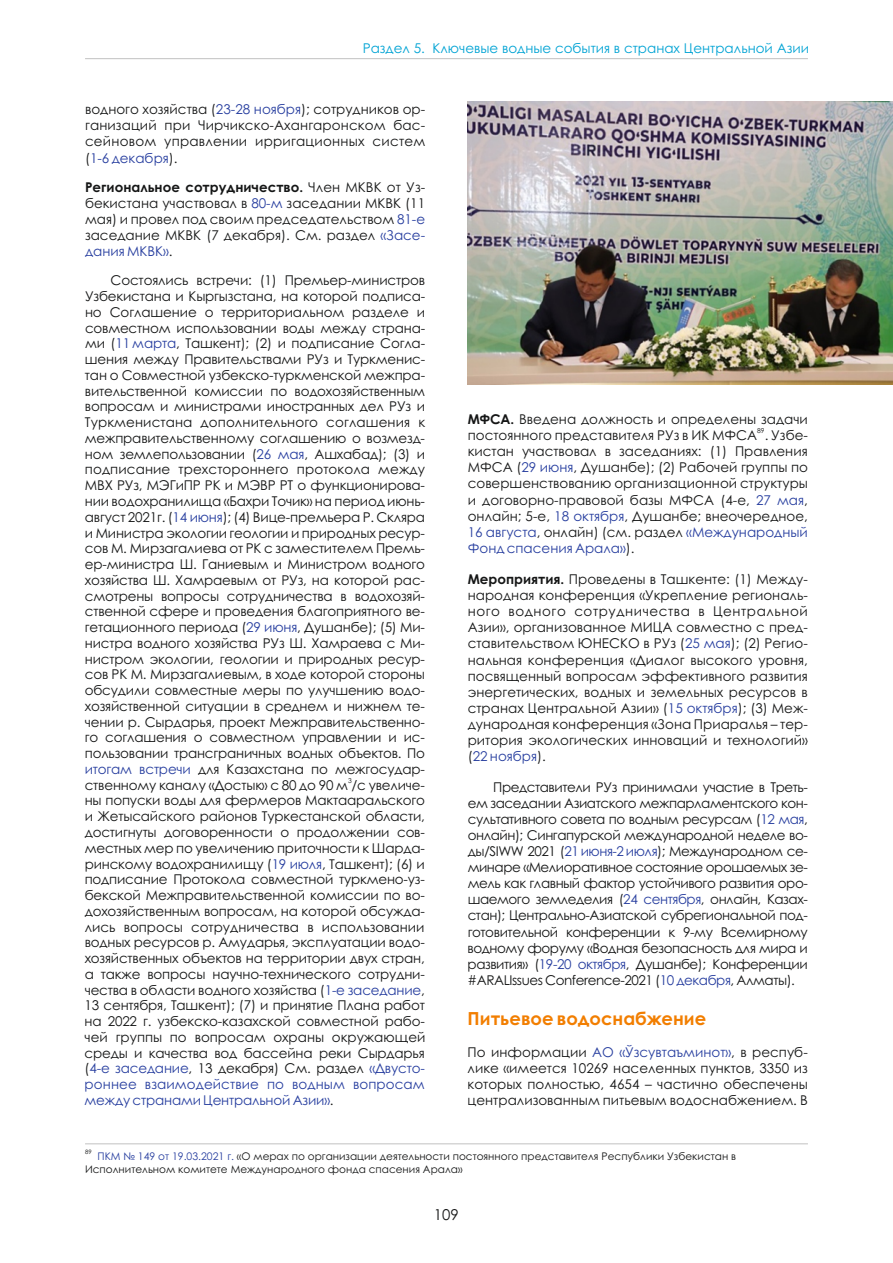
<style>
.page{position:relative;width:893px;height:1263px;background:#fff}
.page>*{position:absolute;margin:0;border:0;box-sizing:border-box;transform-origin:0 0}
.t1{font:700 18px "Century Gothic";color:#f27e00}
.t2{font:15px "Century Gothic";color:#151616}
.t3{font:13.5px/15.8px "Century Gothic";color:#151616;text-align:justify}
.t4{font:13.5px "Century Gothic";color:#00a3d4}
.t5{font:10.5px/12.9px "Century Gothic";color:#151616}
.t6{font:6.75px "Century Gothic";color:#151616}
.t7{font:6px "Century Gothic";color:#151616}
.s1{color:#273e9f}
.s2{font-weight:700}
</style>
<div class="page">
<hr style="left:85px;top:58px;width:723px;height:1px;background:#c5c5c5">
<hr style="left:85px;top:1143px;width:723px;height:1px;background:#c5c5c5">
<img style="left:468px;top:101px;width:425px;height:283px">
<p class="t4" style="left:363px;top:43px;width:448px">Раздел 5. Ключевые водные события в странах Центральной Азии</p>
<p class="t3" style="left:85px;top:103px;width:342px">водного хозяйства (<span class="s1">23-28 ноября</span>); сотрудников ор&shy;ганизаций при Чирчикско-Ахангаронском бас&shy;сейновом управлении ирригационных систем (<span class="s1">1-6 декабря</span>).</p>
<p class="t3" style="left:85px;top:180px;width:342px"><span class="s2">Региональное сотрудничество.</span> Член МКВК от Уз&shy;бекистана участвовал в <span class="s1">80-м</span> заседании МКВК (11 мая) и провел под своим председательством <span class="s1">81-е </span>заседание МКВК (7 декабря). См. раздел <span class="s1">«Засе&shy;дания МКВК»</span>.</p>
<p class="t3" style="left:85px;top:274px;width:342px;text-indent:26px">Состоялись встречи: (1) Премьер-министров Узбекистана и Кыргызстана, на которой подписа&shy;но Соглашение о территориальном разделе и совместном использовании воды между страна&shy;ми (<span class="s1">11 марта</span>, Ташкент); (2) и подписание Согла&shy;шения между Правительствами РУз и Туркменис&shy;тан о Совместной узбекско-туркменской межпра&shy;вительственной комиссии по водохозяйственным вопросам и министрами иностранных дел РУз и Туркменистана дополнительного соглашения к межправительственному соглашению о возмезд&shy;ном землепользовании (<span class="s1">26 мая</span>, Ашхабад); (3) и подписание трехстороннего протокола между МВХ РУз, МЭГиПР РК и МЭВР РТ о функционирова&shy;нии водохранилища «Бахри Точик» на период июнь&shy;август 2021г. (<span class="s1">14 июня</span>); (4) Вице-премьера Р. Скляра и Министра экологии геологии и природных ресур&shy;сов М. Мирзагалиева от РК с заместителем Премь&shy;ер-министра Ш. Ганиевым и Министром водного хозяйства Ш. Хамраевым от РУз, на которой рас&shy;смотрены вопросы сотрудничества в водохозяй&shy;ственной сфере и проведения благоприятного ве&shy;гетационного периода (<span class="s1">29 июня</span>, Душанбе); (5) Ми&shy;нистра водного хозяйства РУз Ш. Хамраева с Ми&shy;нистром экологии, геологии и природных ресур&shy;сов РК М. Мирзагалиевым, в ходе которой стороны обсудили совместные меры по улучшению водо&shy;хозяйственной ситуации в среднем и нижнем те&shy;чении р. Сырдарья, проект Межправительственно&shy;го соглашения о совместном управлении и ис&shy;пользовании трансграничных водных объектов. По <span class="s1">итогам встречи</span> для Казахстана по межгосудар-</p>
<p class="t6" style="left:348px;top:778px;width:5px">3</p>
<p class="t3" style="left:85px;top:778px;width:342px">ственному каналу «Достык» с 80 до 90 м /с увеличе&shy;ны попуски воды для фермеров Мактааральского и Жетысайского районов Туркестанской области, достигнуты договоренности о продолжении сов&shy;местных мер по увеличению приточности к Шарда&shy;ринскому водохранилищу (<span class="s1">19 июля</span>, Ташкент); (6) и подписание Протокола совместной туркмено-уз&shy;бекской Межправительственной комиссии по во&shy;дохозяйственным вопросам, на которой обсужда&shy;лись вопросы сотрудничества в использовании водных ресурсов р. Амударья, эксплуатации водо&shy;хозяйственных объектов на территории двух стран, а также вопросы научно-технического сотрудни&shy;чества в области водного хозяйства (<span class="s1">1-е заседание</span>, 13 сентября, Ташкент); (7) и принятие Плана работ на 2022 г. узбекско-казахской совместной рабо&shy;чей группы по вопросам охраны окружающей среды и качества вод бассейна реки Сырдарья (<span class="s1">4-е заседание</span>, 13 декабря) См. раздел <span class="s1">«Двусто&shy;роннее взаимодействие по водным вопросам между странами Центральной Азии»</span>.</p>
<p class="t3" style="left:468px;top:413px;width:342px"><span class="s2">МФСА.</span> Введена должность и определены задачи</p>
<p class="t6" style="left:757px;top:428px;width:9px">89</p>
<p class="t3" style="left:468px;top:428px;width:342px">постоянного представителя РУз в ИК МФСА . Узбе&shy;кистан участвовал в заседаниях: (1) Правления МФСА (<span class="s1">29 июня</span>, Душанбе); (2) Рабочей группы по совершенствованию организационной структуры и договорно-правовой базы МФСА (4-е, <span class="s1">27 мая</span>, онлайн; 5-е, <span class="s1">18 октября</span>, Душанбе; внеочередное, <span class="s1">16 августа</span>, онлайн) (см. раздел <span class="s1">«Международный Фонд спасения Арала»</span>).</p>
<p class="t3" style="left:468px;top:572px;width:342px"><span class="s2">Мероприятия.</span> Проведены в Ташкенте: (1) Между&shy;народная конференция «Укрепление региональ&shy;ного водного сотрудничества в Центральной Азии», организованное МИЦА совместно с пред&shy;ставительством ЮНЕСКО в РУз (<span class="s1">25 мая</span>); (2) Регио&shy;нальная конференция «Диалог высокого уровня, посвященный вопросам эффективного развития энергетических, водных и земельных ресурсов в странах Центральной Азии» (<span class="s1">15 октября</span>); (3) Меж&shy;дународная конференция «Зона Приаралья – тер&shy;ритория экологических инноваций и технологий» (<span class="s1">22 ноября</span>).</p>
<p class="t3" style="left:468px;top:780px;width:342px;text-indent:26px">Представители РУз принимали участие в Треть&shy;ем заседании Азиатского межпарламентского кон&shy;сультативного совета по водным ресурсам (<span class="s1">12 мая</span>, онлайн); Сингапурской международной неделе во&shy;ды/SIWW 2021 (<span class="s1">21 июня-2 июля</span>); Международном се&shy;минаре «Мелиоративное состояние орошаемых зе&shy;мель как главный фактор устойчивого развития оро&shy;шаемого земледелия (<span class="s1">24 сентября</span>, онлайн, Казах&shy;стан); Центрально-Азиатской субрегиональной под&shy;готовительной конференции к 9-му Всемирному водному форуму «Водная безопасность для мира и развития» (<span class="s1">19-20 октября</span>, Душанбе); Конференции #ARALIssues Conference-2021 (<span class="s1">10 декабря</span>, Алматы).</p>
<h1 class="t1" style="left:468px;top:1011px;width:240px">Питьевое водоснабжение</h1>
<p class="t3" style="left:468px;top:1045px;width:342px">По информации <span class="s1">АО «Ўзсувтаъминот»</span>, в респуб&shy;лике «имеется 10269 населенных пунктов, 3350 из которых полностью, 4654 – частично обеспечены централизованным питьевым водоснабжением. В</p>
<p class="t7" style="left:85px;top:1150px;width:8px">89</p>
<p class="t5" style="left:85px;top:1151px;width:653px;text-indent:12px"><span class="s1">ПКМ № 149 от 19.03.2021 г.</span> «О мерах по организации деятельности постоянного представителя Республики Узбекистан в<br>Исполнительном комитете Международного фонда спасения Арала»</p>
<p class="t2" style="left:434px;top:1208px;width:26px">109</p>
</div>
